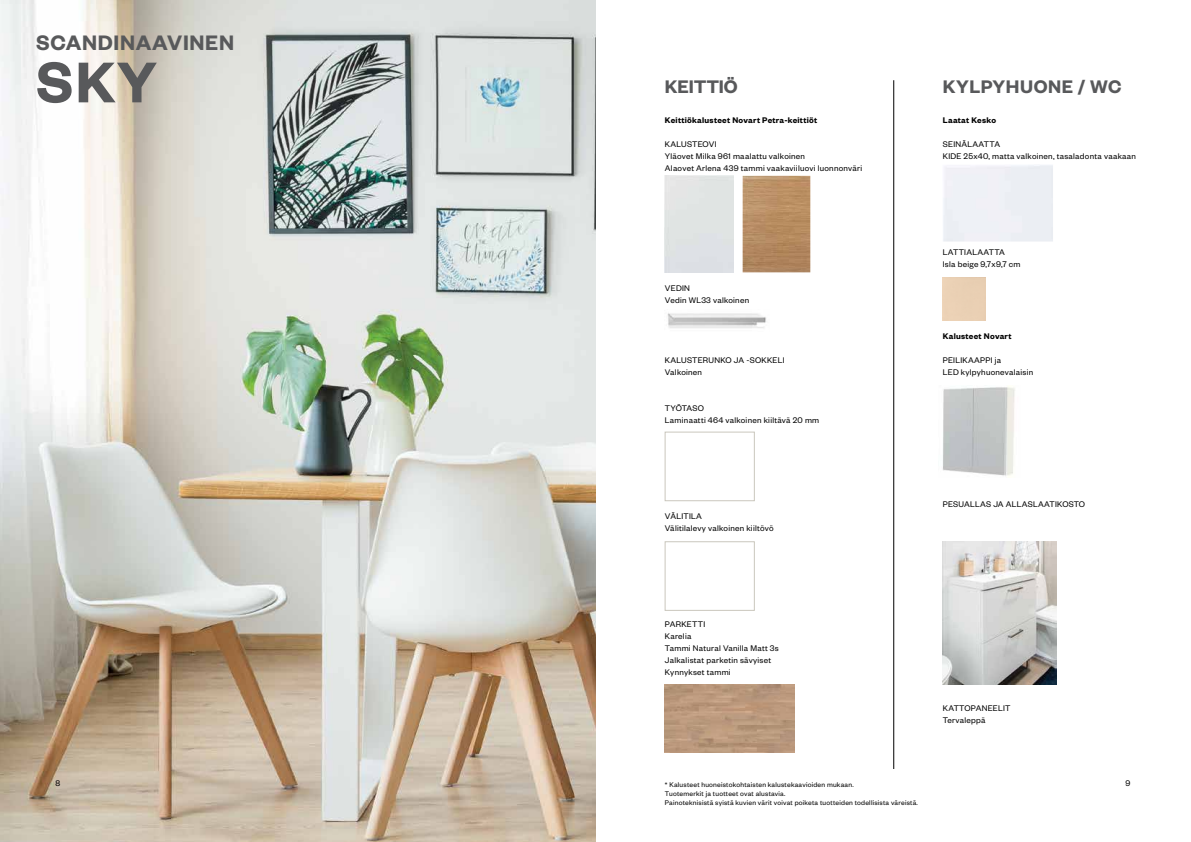
<style>
.page{position:relative;width:1191px;height:842px;background:#fff}
.page>*{position:absolute;margin:0;border:0;box-sizing:border-box;transform-origin:0 0}
.t1{font:600 63px "Founders Grotesk";color:#58595b}
.t2{font:600 23px "Founders Grotesk";letter-spacing:.03em;color:#58595b}
.t3{font:600 20px "Founders Grotesk";letter-spacing:.01em;color:#58595b}
.t4{font:9px/12px "Founders Grotesk";letter-spacing:.03em;color:#000}
.t5{font:600 9px "Founders Grotesk";letter-spacing:.03em;color:#000}
.t6{font:7.5px/9px "Founders Grotesk";letter-spacing:.03em;color:#000}
</style>
<div class="page">
<img style="left:943px;top:386px;width:72px;height:90px">
<hr style="left:893px;top:80px;width:1px;height:689px;background:#000">
<img style="left:942px;top:542px;width:114px;height:143px">
<img style="left:665px;top:685px;width:129px;height:68px">
<img style="left:667px;top:313px;width:99px;height:15px">
<div style="left:665px;top:432px;width:89px;height:69px;border:1px solid #cac7bd"></div>
<div style="left:665px;top:542px;width:89px;height:68px;border:1px solid #cac7bd"></div>
<img style="left:742px;top:176px;width:68px;height:96px">
<img style="left:0;top:0;width:595px;height:842px">
<h2 class="t2" style="left:36px;top:29px;width:200px">SCANDINAAVINEN</h2>
<h1 class="t1" style="left:36px;top:42px;width:122px">SKY</h1>
<h3 class="t3" style="left:665px;top:74px;width:74px">KEITTIÖ</h3>
<h3 class="t3" style="left:942px;top:74px;width:180px">KYLPYHUONE / WC</h3>
<p class="t5" style="left:665px;top:114px;width:154px">Keittiökalusteet Novart Petra-keittiöt</p>
<p class="t4" style="left:665px;top:137px;width:199px">KALUSTEOVI<br>Yläovet Milka 961 maalattu valkoinen<br>Alaovet Arlena 439 tammi vaakaviiluovi luonnonväri</p>
<p class="t5" style="left:942px;top:114px;width:55px">Laatat Kesko</p>
<p class="t4" style="left:942px;top:137px;width:195px">SEINÄLAATTA<br>KIDE 25x40, matta valkoinen, tasaladonta vaakaan</p>
<p class="t4" style="left:665px;top:281px;width:86px">VEDIN<br>Vedin WL33 valkoinen</p>
<p class="t4" style="left:665px;top:353px;width:121px">KALUSTERUNKO JA -SOKKELI<br>Valkoinen</p>
<p class="t4" style="left:665px;top:401px;width:156px">TYÖTASO<br>Laminaatti 464 valkoinen kiiltävä 20 mm</p>
<p class="t4" style="left:665px;top:509px;width:110px">VÄLITILA<br>Välitilalevy valkoinen kiiltövö</p>
<p class="t4" style="left:665px;top:617px;width:115px">PARKETTI<br>Karelia<br>Tammi Natural Vanilla Matt 3s<br>Jalkalistat parketin sävyiset<br>Kynnykset tammi</p>
<p class="t4" style="left:942px;top:245px;width:79px">LATTIALAATTA<br>Isla beige 9,7x9,7 cm</p>
<p class="t5" style="left:942px;top:330px;width:70px">Kalusteet Novart</p>
<p class="t4" style="left:942px;top:353px;width:92px">PEILIKAAPPI ja<br>LED kylpyhuonevalaisin</p>
<p class="t4" style="left:942px;top:497px;width:144px">PESUALLAS JA ALLASLAATIKOSTO</p>
<p class="t4" style="left:942px;top:701px;width:69px">KATTOPANEELIT<br>Tervaleppä</p>
<p class="t4" style="left:55px;top:777px;width:6px">8</p>
<p class="t4" style="left:1125px;top:777px;width:6px">9</p>
<p class="t6" style="left:665px;top:779px;width:254px">* Kalusteet huoneistokohtaisten kalustekaavioiden mukaan.<br>Tuotemerkit ja tuotteet ovat alustavia.<br>Painoteknisistä syistä kuvien värit voivat poiketa tuotteiden todellisista väreistä.</p>
</div>
